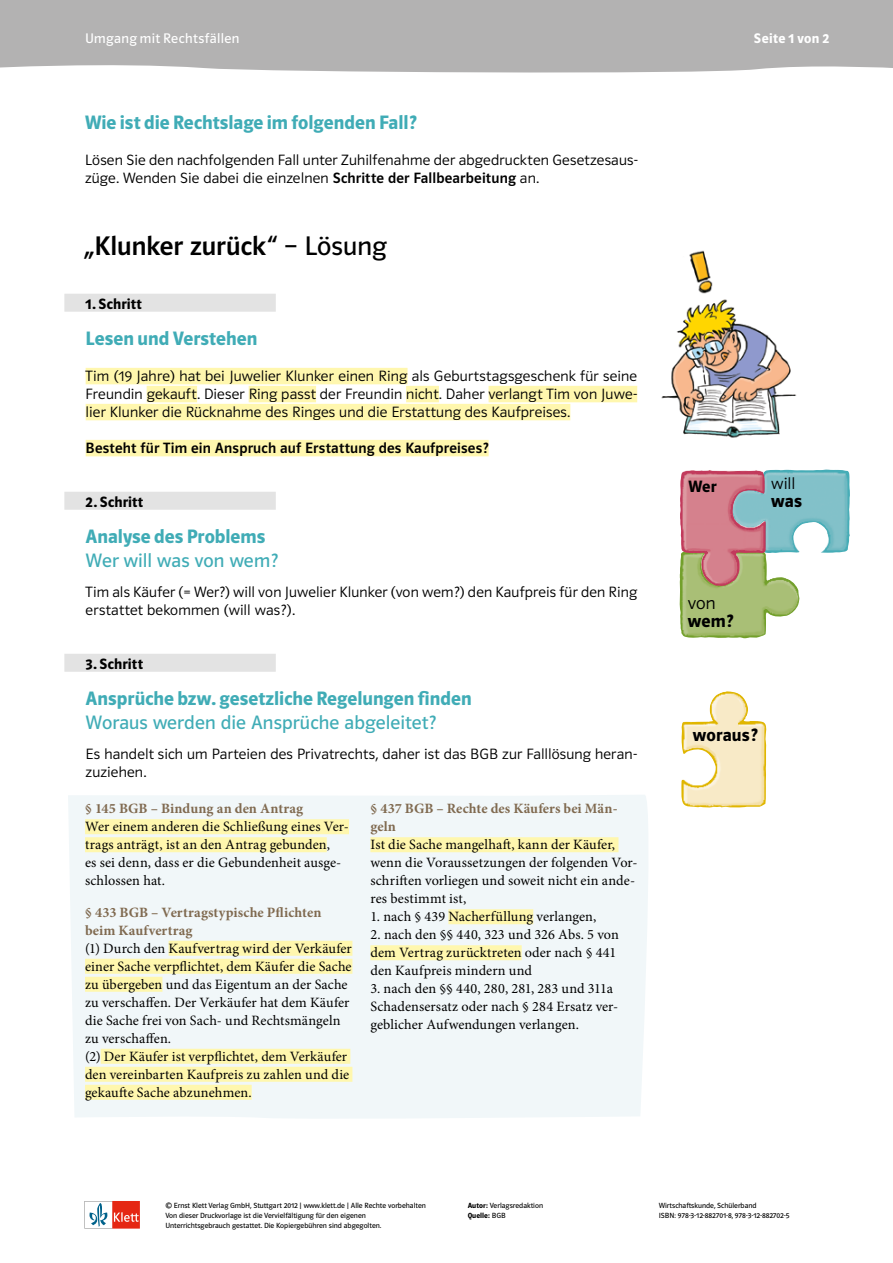
<style>
.page{position:relative;width:893px;height:1263px;background:#fff}
.page>*{position:absolute;margin:0;border:0;box-sizing:border-box;transform-origin:0 0}
.Fliesstext{font:27px "Polo ST11 K Krftg";color:#000}
.Schritt_Ueberschrift{font:19.5px "Polo ST11 K Hfett";color:#40acb6}
.Schritt_Ueberschrift-2{font:19.5px "Polo ST11 K Buch";letter-spacing:.005em;color:#40acb6}
.Fliesstext-2{font:18px/18px "Polo ST11 K Hfett";letter-spacing:.01em;color:#000}
.Fliesstext-3{font:16.5px "Polo ST11 K Leicht";color:#000}
.Fliesstext-4{font:16.5px "Polo ST11 K Hfett";color:#000}
.Fliesstext-5{font:15px/18px "Polo ST11 K Leicht";letter-spacing:.015em;color:#000}
.Fliesstext-6{font:15px "Polo ST11 K Krftg";letter-spacing:.015em;color:#000}
.Schritt{font:15px "Polo ST11 K Hfett";letter-spacing:.01em;color:#000}
.Anhang_Gesetzestexte{font:14.25px/18px "Minion Pro";letter-spacing:.005em;color:#000}
.Anhang_Gesetz_ÜS2{font:700 14.25px/18px "Minion Pro";letter-spacing:.005em;color:#806a50}
.Kopfzeile{font:13.95px "Polo ST11 K Buch";letter-spacing:.025em;color:#fff}
.Kopfzeile-2{font:13.95px "Polo ST11 K Hfett";letter-spacing:.025em;color:#fff}
.PDF{font:7.5px/10.1px "Polo ST11 K Buch";color:#000}
.PDF-2{font:7.5px "Polo ST11 K Hfett";color:#000}
.s1{font-family:"Polo ST11 K Krftg"}
.s2{font-family:"Polo ST11 K Buch"}
.s3{font-family:"Polo ST11 K Leicht"}
.s4{font-family:"Polo ST11 K Hfett"}
</style>
<div class="page">
<div style="left:0;top:0;width:893px;height:73px;background:#b3b2b2"></div>
<svg style="left:85px;top:1201px;width:55px;height:27px"></svg>
<div style="left:64px;top:294px;width:212px;height:18px;background:#e3e3e3"></div>
<div style="left:86px;top:368px;width:322px;height:16px;background:#fff7ae"></div>
<div style="left:147px;top:386px;width:50px;height:16px;background:#fff7ae"></div>
<div style="left:249px;top:386px;width:67px;height:16px;background:#fff7ae"></div>
<div style="left:406px;top:386px;width:33px;height:16px;background:#fff7ae"></div>
<div style="left:489px;top:386px;width:148px;height:16px;background:#fff7ae"></div>
<div style="left:86px;top:404px;width:484px;height:16px;background:#fff7ae"></div>
<div style="left:86px;top:440px;width:403px;height:16px;background:#fff7ae"></div>
<div style="left:64px;top:492px;width:212px;height:18px;background:#e3e3e3"></div>
<div style="left:64px;top:654px;width:212px;height:18px;background:#e3e3e3"></div>
<div style="left:68px;top:795px;width:580px;height:323px;background:#f1f7f9"></div>
<div style="left:85px;top:819px;width:264px;height:15px;background:#fff7ae"></div>
<div style="left:85px;top:837px;width:242px;height:15px;background:#fff7ae"></div>
<div style="left:169px;top:941px;width:183px;height:15px;background:#fff7ae"></div>
<div style="left:85px;top:959px;width:267px;height:15px;background:#fff7ae"></div>
<div style="left:85px;top:977px;width:77px;height:15px;background:#fff7ae"></div>
<div style="left:101px;top:1049px;width:249px;height:15px;background:#fff7ae"></div>
<div style="left:85px;top:1067px;width:267px;height:15px;background:#fff7ae"></div>
<div style="left:85px;top:1085px;width:167px;height:15px;background:#fff7ae"></div>
<div style="left:370px;top:837px;width:248px;height:15px;background:#fff7ae"></div>
<div style="left:448px;top:909px;width:85px;height:15px;background:#fff7ae"></div>
<div style="left:370px;top:945px;width:152px;height:15px;background:#fff7ae"></div>
<img style="left:661px;top:250px;width:136px;height:188px">
<img style="left:766px;top:469px;width:84px;height:84px">
<img style="left:679px;top:550px;width:121px;height:89px">
<img style="left:680px;top:470px;width:86px;height:117px">
<img style="left:681px;top:691px;width:86px;height:117px">
<p class="Kopfzeile" style="left:85px;top:31px;width:156px">Umgang mit Rechtsfällen</p>
<p class="Kopfzeile-2" style="left:754px;top:30px;width:77px">Seite 1 von 2</p>
<p class="Schritt_Ueberschrift" style="left:85px;top:111px;width:333px">Wie ist die Rechtslage im folgenden Fall?</p>
<p class="Fliesstext-5" style="left:85px;top:151px;width:554px">Lösen Sie den nachfolgenden Fall unter Zuhilfenahme der abgedruckten Gesetzesaus&shy;züge. Wenden Sie dabei die einzelnen <span class="s1">Schritte der Fallbearbeitung</span> an.</p>
<p class="Fliesstext" style="left:84px;top:231px;width:304px">„Klunker zurück“ <span class="s2">– Lösung</span></p>
<p class="Schritt" style="left:86px;top:295px;width:58px">1. Schritt</p>
<p class="Schritt_Ueberschrift" style="left:86px;top:327px;width:173px">Lesen und Verstehen</p>
<p class="Fliesstext-5" style="left:86px;top:367px;width:553px;text-align:justify">Tim (19 Jahre) hat bei Juwelier Klunker einen Ring als Geburtstagsgeschenk für seine Freundin gekauft. Dieser Ring passt der Freundin nicht. Daher verlangt Tim von Juwe&shy;lier Klunker die Rücknahme des Ringes und die Erstattung des Kaufpreises.</p>
<p class="Fliesstext-6" style="left:86px;top:439px;width:404px">Besteht für Tim ein Anspruch auf Erstattung des Kaufpreises?</p>
<p class="Schritt" style="left:86px;top:493px;width:59px">2. Schritt</p>
<p class="Schritt_Ueberschrift" style="left:86px;top:525px;width:181px">Analyse des Problems</p>
<p class="Schritt_Ueberschrift-2" style="left:86px;top:549px;width:194px">Wer will was von wem?</p>
<p class="Fliesstext-5" style="left:86px;top:583px;width:553px">Tim als Käufer (= Wer?) will von Juwelier Klunker (von wem?) den Kaufpreis für den Ring erstattet bekommen (will was?).</p>
<p class="Schritt" style="left:86px;top:655px;width:59px">3. Schritt</p>
<p class="Schritt_Ueberschrift" style="left:86px;top:687px;width:388px">Ansprüche bzw. gesetzliche Regelungen finden</p>
<p class="Schritt_Ueberschrift-2" style="left:86px;top:711px;width:352px">Woraus werden die Ansprüche abgeleitet?</p>
<p class="Fliesstext-5" style="left:86px;top:745px;width:553px">Es handelt sich um Parteien des Privatrechts, daher ist das BGB zur Falllösung heran&shy;zuziehen.</p>
<p class="Anhang_Gesetz_ÜS2" style="left:85px;top:799px;width:220px">§ 145 BGB – Bindung an den Antrag</p>
<p class="Anhang_Gesetzestexte" style="left:85px;top:818px;width:265px">Wer einem anderen die Schließung eines Ver&shy;trags anträgt, ist an den Antrag gebunden,<br>es sei denn, dass er die Gebundenheit ausge&shy;schlossen hat.</p>
<p class="Anhang_Gesetz_ÜS2" style="left:85px;top:903px;width:238px">§ 433 BGB – Vertragstypische Pflichten beim Kaufvertrag</p>
<p class="Anhang_Gesetzestexte" style="left:85px;top:939px;width:268px">(1) Durch den Kaufvertrag wird der Verkäufer einer Sache verpflichtet, dem Käufer die Sache zu übergeben und das Eigentum an der Sache zu verschaffen. Der Verkäufer hat dem Käufer die Sache frei von Sach- und Rechtsmängeln zu verschaffen.</p>
<p class="Anhang_Gesetzestexte" style="left:85px;top:1047px;width:266px">(2) Der Käufer ist verpflichtet, dem Verkäufer den vereinbarten Kaufpreis zu zahlen und die gekaufte Sache abzunehmen.</p>
<p class="Anhang_Gesetz_ÜS2" style="left:370px;top:799px;width:249px">§ 437 BGB – Rechte des Käufers bei Män&shy;geln</p>
<p class="Anhang_Gesetzestexte" style="left:370px;top:836px;width:269px">Ist die Sache mangelhaft, kann der Käufer, wenn die Voraussetzungen der folgenden Vor&shy;schriften vorliegen und soweit nicht ein ande&shy;res bestimmt ist,</p>
<p class="Anhang_Gesetzestexte" style="left:370px;top:908px;width:227px">1. nach § 439 Nacherfüllung verlangen,</p>
<p class="Anhang_Gesetzestexte" style="left:370px;top:926px;width:250px">2. nach den §§ 440, 323 und 326 Abs. 5 von dem Vertrag zurücktreten oder nach § 441 den Kaufpreis mindern und</p>
<p class="Anhang_Gesetzestexte" style="left:370px;top:980px;width:249px">3. nach den §§ 440, 280, 281, 283 und 311a<br>Schadensersatz oder nach § 284 Ersatz ver&shy;geblicher Aufwendungen verlangen.</p>
<p class="Fliesstext-4" style="left:688px;top:477px;width:30px">Wer</p>
<p class="Fliesstext-2" style="left:688px;top:594px;width:47px"><span class="s3">von </span>wem?</p>
<p class="Fliesstext-3" style="left:771px;top:474px;width:26px">will</p>
<p class="Fliesstext-2" style="left:771px;top:492px;width:32px">was</p>
<p class="Fliesstext-2" style="left:693px;top:725px;width:66px">woraus?</p>
<p class="PDF" style="left:165px;top:1201px;width:262px">© Ernst Klett Verlag GmbH, Stuttgart 2012 | www.klett.de | Alle Rechte vorbehalten<br>Von dieser Druckvorlage ist die Vervielfältigung für den eigenen<br>Unterrichtsgebrauch gestattet. Die Kopiergebühren sind abgegolten.</p>
<p class="PDF" style="left:468px;top:1201px;width:77px"><span class="s4">Autor:</span> Verlagsredaktion</p>
<p class="PDF-2" style="left:468px;top:1211px;width:39px">Quelle: <span class="s2">BGB</span></p>
<p class="PDF" style="left:659px;top:1201px;width:100px">Wirtschaftskunde, Schülerband</p>
<p class="PDF" style="left:659px;top:1211px;width:132px">ISBN: 978-3-12-882701-8, 978-3-12-882702-5</p>
</div>
